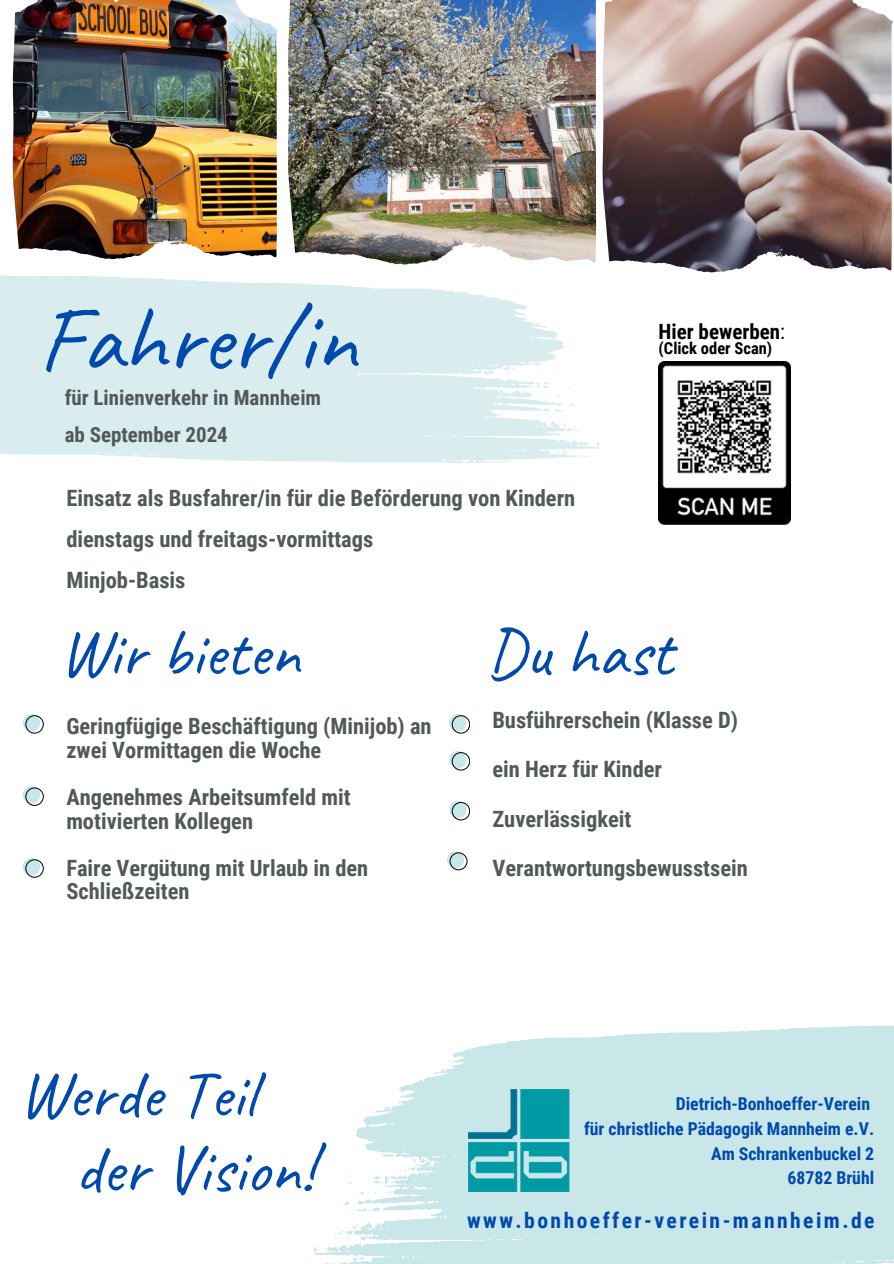
<style>
.page{position:relative;width:894px;height:1264px;background:#fff}
.page>*{position:absolute;margin:0;border:0;box-sizing:border-box;transform-origin:0 0}
.t1{font:94.5px "Caveat";color:#004aad}
.t2{font:67.5px "Caveat";color:#004aad}
.t3{font:700 22.5px "Roboto Condensed";color:#535959}
.t4{font:700 22.35px/23.7px "Roboto Condensed";color:#535959}
.t5{font:700 21.6px "Roboto Condensed";letter-spacing:.115em;color:#004aad}
.t6{font:700 21px/37.2px "Roboto Condensed";color:#535959}
.t7{font:700 21px "Roboto Condensed";color:#000}
.t8{font:700 17.7px/24.8px "Roboto Condensed";color:#004aad;text-align:right}
.t9{font:700 16.5px "Roboto Condensed";color:#000}
.s1{font-weight:400}
</style>
<div class="page">
<img style="left:12px;top:0;width:881px;height:878px">
<img style="left:92px;top:0;width:186px;height:30px">
<img style="left:689px;top:0;width:203px;height:21px">
<svg style="left:0;top:273px;width:599px;height:191px;fill:#d9edee"></svg>
<svg style="left:479px;top:1025px;width:414px;height:22px;fill:#c9e6e8"></svg>
<svg style="left:313px;top:1047px;width:580px;height:216px;fill:#c9e6e8"></svg>
<img style="left:468px;top:1089px;width:107px;height:101px">
<div style="left:23px;top:714px;width:17px;height:17px;background:#c9e6e8;border-radius:50%"></div>
<div style="left:26px;top:715px;width:17px;height:18px;border:1px solid #000;border-radius:50%"></div>
<div style="left:23px;top:786px;width:17px;height:17px;background:#c9e6e8;border-radius:50%"></div>
<div style="left:26px;top:787px;width:17px;height:18px;border:1px solid #000;border-radius:50%"></div>
<div style="left:23px;top:858px;width:17px;height:17px;background:#c9e6e8;border-radius:50%"></div>
<div style="left:26px;top:859px;width:17px;height:18px;border:1px solid #000;border-radius:50%"></div>
<div style="left:449px;top:714px;width:17px;height:17px;background:#c9e6e8;border-radius:50%"></div>
<div style="left:452px;top:715px;width:17px;height:18px;border:1px solid #000;border-radius:50%"></div>
<div style="left:449px;top:751px;width:17px;height:17px;background:#c9e6e8;border-radius:50%"></div>
<div style="left:452px;top:752px;width:17px;height:18px;border:1px solid #000;border-radius:50%"></div>
<div style="left:449px;top:800px;width:17px;height:18px;background:#c9e6e8;border-radius:50%"></div>
<div style="left:452px;top:802px;width:17px;height:18px;border:1px solid #000;border-radius:50%"></div>
<svg style="left:447px;top:851px;width:17px;height:17px"></svg>
<div style="left:450px;top:852px;width:17px;height:18px;border:1px solid #000;border-radius:50%"></div>
<img style="left:658px;top:361px;width:132px;height:163px">
<h3 class="t1" style="left:37px;top:279px;width:321px">Fahrer/in</h3>
<h3 class="t6" style="left:65px;top:379px;width:258px">für Linienverkehr in Mannheim ab September 2024</h3>
<p class="t3" style="left:66px;top:485px;width:510px">Einsatz als Busfahrer/in für die Beförderung von Kindern</p>
<p class="t3" style="left:66px;top:526px;width:308px">dienstags und freitags-vormittags</p>
<p class="t3" style="left:66px;top:566px;width:121px">Minjob-Basis</p>
<p class="t7" style="left:658px;top:319px;width:128px">Hier bewerben<span class="s1">:</span></p>
<h3 class="t9" style="left:658px;top:339px;width:115px">(Click oder Scan)</h3>
<h2 class="t2" style="left:59px;top:610px;width:242px">Wir bieten</h2>
<h2 class="t2" style="left:485px;top:610px;width:188px">Du hast</h2>
<p class="t4" style="left:66px;top:714px;width:366px">Geringfügige Beschäftigung (Minijob) an zwei Vormittagen die Woche</p>
<p class="t4" style="left:66px;top:785px;width:286px">Angenehmes Arbeitsumfeld mit motivierten Kollegen</p>
<p class="t4" style="left:66px;top:856px;width:303px">Faire Vergütung mit Urlaub in den<br>Schließzeiten</p>
<h3 class="t3" style="left:492px;top:707px;width:247px">Busführerschein (Klasse D)</h3>
<h3 class="t3" style="left:492px;top:756px;width:171px">ein Herz für Kinder</h3>
<h3 class="t3" style="left:492px;top:806px;width:140px">Zuverlässigkeit</h3>
<h3 class="t3" style="left:492px;top:855px;width:257px">Verantwortungsbewusstsein</h3>
<p class="t2" style="left:18px;top:1051px;width:238px">Werde Teil</p>
<p class="t2" style="left:75px;top:1126px;width:240px">der Vision!</p>
<p class="t8" style="left:584px;top:1091px;width:291px">Dietrich-Bonhoeffer-Verein<br>für christliche Pädagogik Mannheim e.V.<br>Am Schrankenbuckel 2<br>68782 Brühl</p>
<h3 class="t5" style="left:467px;top:1207px;width:409px">www.bonhoeffer-verein-mannheim.de</h3>
</div>
